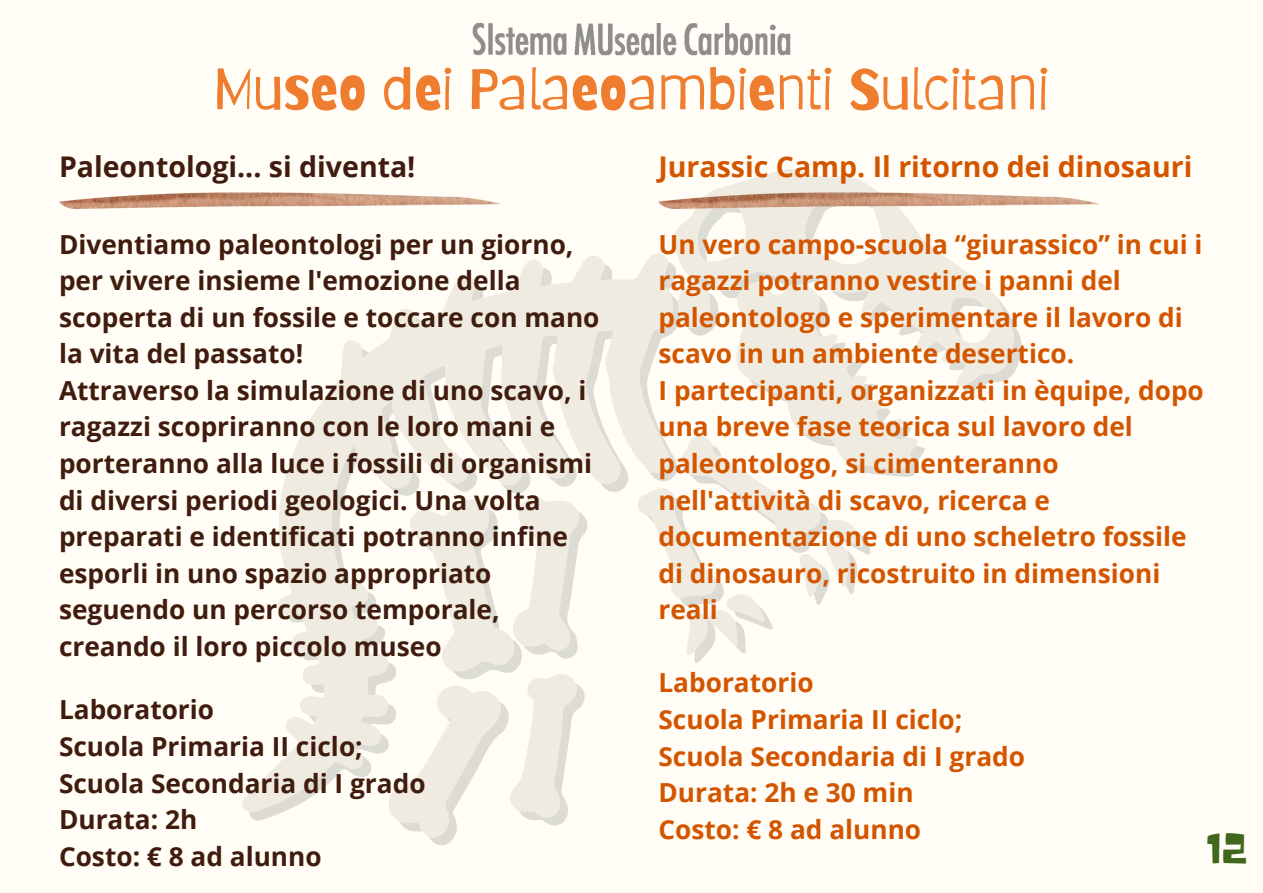
<style>
.page{position:relative;width:1263px;height:893px;background:#fffdf5}
.page>*{position:absolute;margin:0;border:0;box-sizing:border-box;transform-origin:0 0}
.t1{font:57px "Barriecito";color:#ef7d30}
.t2{font:40.28px "Noot";color:#41671d}
.t3{font:700 28.5px "Open Sans";color:#d45500}
.t4{font:700 28.5px "Open Sans";color:#401c0e}
.t5{font:700 26.25px/36.6px "Open Sans";color:#401c0e}
.t6{font:700 26.25px/36.6px "Open Sans";color:#d45500}
</style>
<div class="page">
<svg style="left:711px;top:169px;width:167px;height:23px;fill:#efebe0"></svg>
<svg style="left:249px;top:203px;width:773px;height:642px"></svg>
<img style="left:473px;top:24px;width:317px;height:31px">
<img style="left:59px;top:192px;width:441px;height:16px">
<img style="left:658px;top:192px;width:441px;height:16px">
<p class="t1" style="left:214px;top:54px;width:837px">Museo dei Palaeoambienti Sulcitani</p>
<h1 class="t4" style="left:59px;top:147px;width:358px">Paleontologi... si diventa!</h1>
<p class="t5" style="left:59px;top:225px;width:542px">Diventiamo paleontologi per un giorno, per vivere insieme l'emozione della scoperta di un fossile e toccare con mano la vita del passato!</p>
<p class="t5" style="left:59px;top:371px;width:535px">Attraverso la simulazione di uno scavo, i ragazzi scopriranno con le loro mani e porteranno alla luce i fossili di organismi di diversi periodi geologici. Una volta preparati e identificati potranno infine esporli in uno spazio appropriato seguendo un percorso temporale, creando il loro piccolo museo</p>
<p class="t5" style="left:59px;top:691px;width:157px">Laboratorio</p>
<p class="t5" style="left:59px;top:727px;width:305px">Scuola Primaria II ciclo;</p>
<p class="t5" style="left:59px;top:764px;width:368px">Scuola Secondaria di I grado</p>
<p class="t5" style="left:59px;top:800px;width:140px">Durata: 2h</p>
<p class="t5" style="left:59px;top:837px;width:264px">Costo: € 8 ad alunno</p>
<p class="t3" style="left:658px;top:147px;width:535px">Jurassic Camp. Il ritorno dei dinosauri</p>
<p class="t6" style="left:658px;top:225px;width:545px">Un vero campo-scuola “giurassico” in cui i</p>
<p class="t6" style="left:658px;top:262px;width:464px">ragazzi potranno vestire i panni del</p>
<p class="t6" style="left:658px;top:298px;width:526px">paleontologo e sperimentare il lavoro di</p>
<p class="t6" style="left:658px;top:335px;width:417px">scavo in un ambiente desertico.</p>
<p class="t6" style="left:658px;top:371px;width:547px">I partecipanti, organizzati in èquipe, dopo</p>
<p class="t6" style="left:658px;top:408px;width:476px">una breve fase teorica sul lavoro del</p>
<p class="t6" style="left:658px;top:444px;width:530px">paleontologo, si cimenteranno nell'attività di scavo, ricerca e documentazione di uno scheletro fossile di dinosauro, ricostruito in dimensioni reali</p>
<p class="t6" style="left:658px;top:664px;width:157px">Laboratorio</p>
<p class="t6" style="left:658px;top:700px;width:305px">Scuola Primaria II ciclo;</p>
<p class="t6" style="left:658px;top:737px;width:368px">Scuola Secondaria di I grado</p>
<p class="t6" style="left:658px;top:773px;width:257px">Durata: 2h e 30 min</p>
<p class="t6" style="left:658px;top:810px;width:264px">Costo: € 8 ad alunno</p>
<p class="t2" style="left:1206px;top:824px;width:43px">12</p>
</div>
